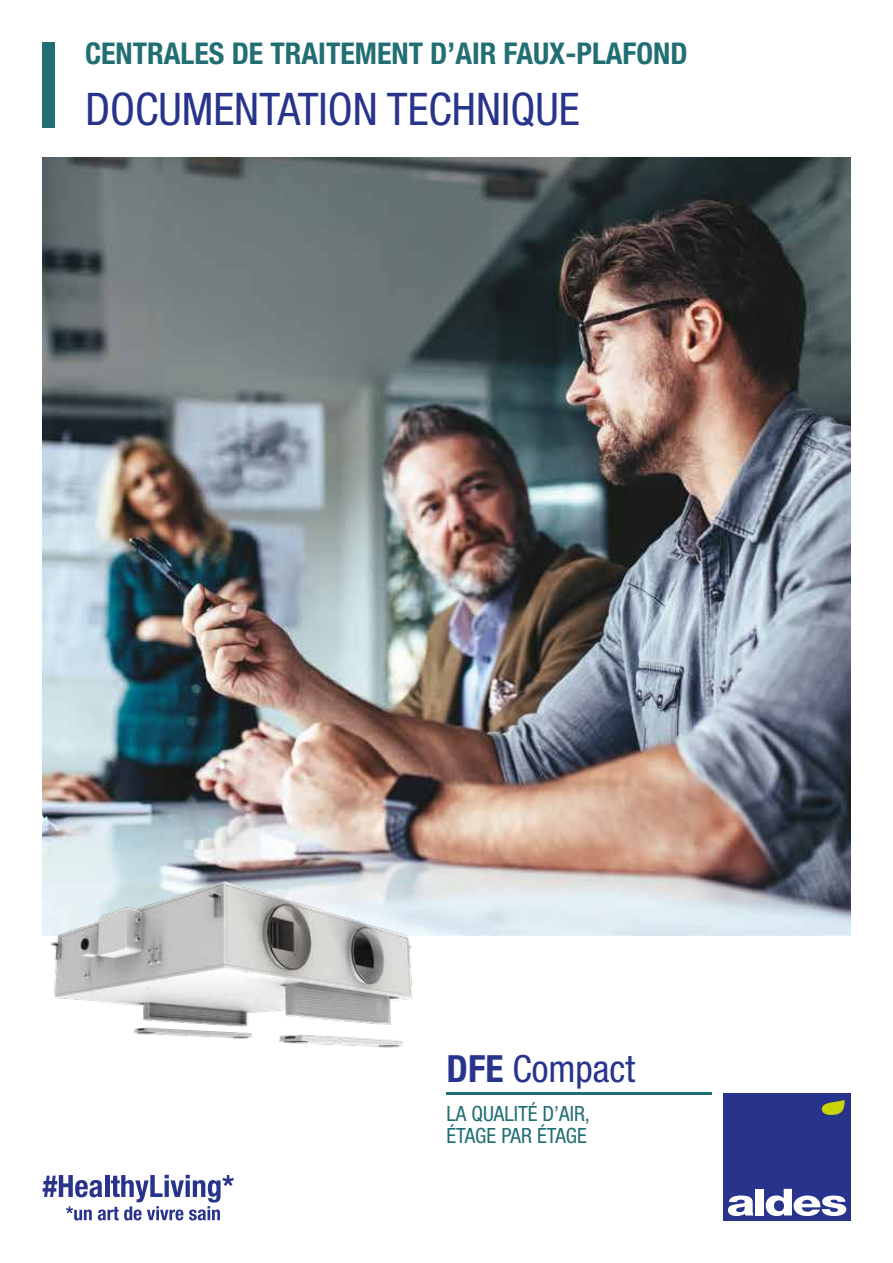
<style>
.page{position:relative;width:893px;height:1263px;background:#fff}
.page>*{position:absolute;margin:0;border:0;box-sizing:border-box;transform-origin:0 0}
.t1{font:condensed 45px "Helvetica Neue LT Std";color:#28348b}
.t2{font:condensed 37.5px "Helvetica Neue LT Std";color:#28348b}
.t3{font:700 condensed 30px "Helvetica Neue LT Std";color:#226f73}
.t4{font:condensed 21px/22.5px "Helvetica Neue LT Std";color:#226f73}
.s1{font-weight:700}
</style>
<div class="page">
<img style="left:43px;top:157px;width:807px;height:778px">
<img style="left:47px;top:872px;width:371px;height:176px">
<div style="left:43px;top:43px;width:12px;height:85px;background:#226f73"></div>
<div style="left:723px;top:1093px;width:127px;height:127px;background:#28348b"></div>
<svg style="left:728px;top:1195px;width:26px;height:21px"></svg>
<div style="left:756px;top:1189px;width:8px;height:26px;background:#fff"></div>
<svg style="left:766px;top:1189px;width:80px;height:27px"></svg>
<svg style="left:822px;top:1100px;width:23px;height:15px"></svg>
<hr style="left:446px;top:1093px;width:266px;height:2px;background:#226f73">
<svg style="left:43px;top:1175px;width:191px;height:45px"></svg>
<p class="t3" style="left:85px;top:35px;width:604px">CENTRALES DE TRAITEMENT D’AIR FAUX-PLAFOND</p>
<h1 class="t1" style="left:85px;top:83px;width:496px">DOCUMENTATION TECHNIQUE</h1>
<p class="t2" style="left:446px;top:1047px;width:190px"><span class="s1">DFE</span> Compact</p>
<p class="t4" style="left:446px;top:1102px;width:145px">LA QUALITÉ D’AIR,<br>ÉTAGE PAR ÉTAGE</p>
</div>
